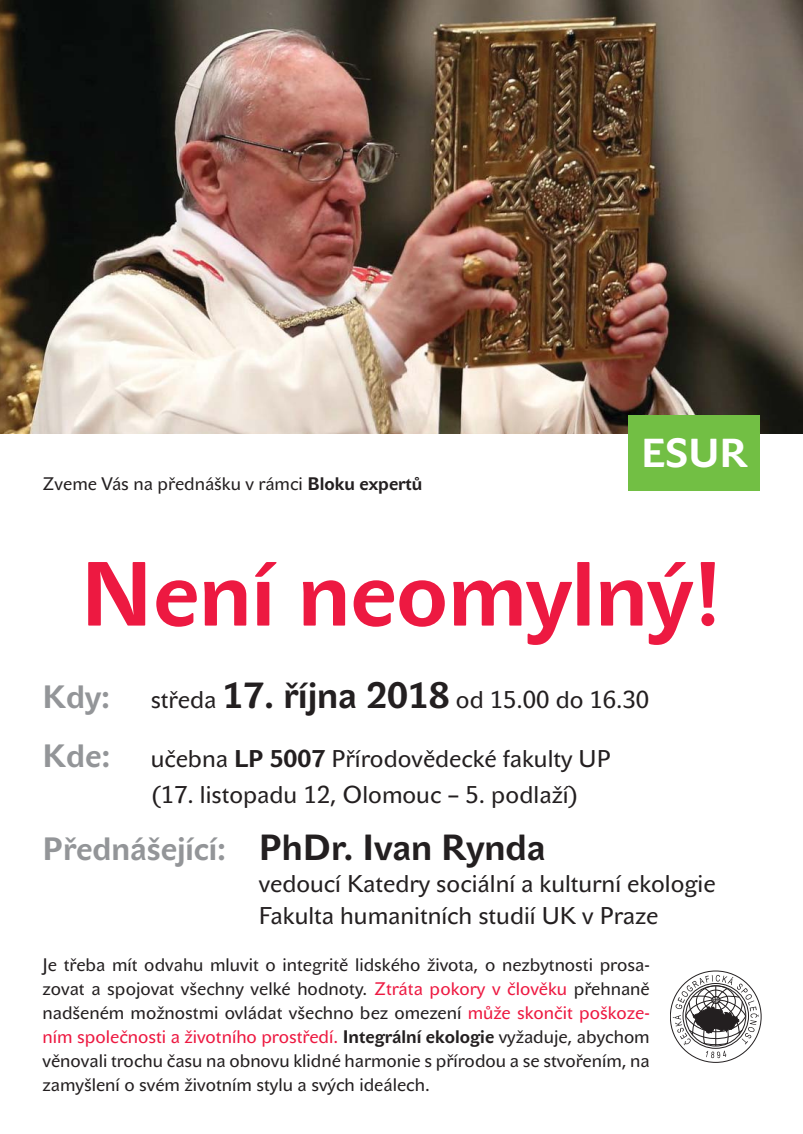
<style>
.page{position:relative;width:803px;height:1134px;background:#fff}
.page>*{position:absolute;margin:0;border:0;box-sizing:border-box;transform-origin:0 0}
.t1{font:700 90px "Abc Green";color:#ed1941}
.t2{font:700 40px "Abc Green";color:#fff}
.t3{font:700 36px "Abc Green";color:#231f20}
.t4{font:700 32px "Abc Green";color:#939598}
.t5{font:24px/36px "Abc Green";color:#231f20}
.t6{font:18px/24px "Abc Green";color:#231f20;text-align:justify}
.s1{font-weight:700}
.s2{font-weight:700;font-size:36px}
.s3{font-size:32px;color:#939598}
.s4{color:#ed1941}
</style>
<div class="page">
<img style="left:0;top:0;width:802px;height:434px">
<div style="left:628px;top:415px;width:132px;height:75px;background:#72bf44"></div>
<svg style="left:672px;top:975px;width:86px;height:83px"></svg>
<p class="t6" style="left:43px;top:474px;width:381px">Zveme Vás na přednášku v rámci <span class="s1">Bloku expertů</span></p>
<h2 class="t2" style="left:641px;top:438px;width:108px">ESUR</h2>
<h1 class="t1" style="left:80px;top:561px;width:643px">Není neomylný!</h1>
<h3 class="t4" style="left:43px;top:685px;width:69px">Kdy:</h3>
<h3 class="t5" style="left:151px;top:684px;width:500px">středa <span class="s2">17. října 2018</span> od 15.00 do 16.30</h3>
<h3 class="t4" style="left:43px;top:744px;width:69px">Kde:</h3>
<h3 class="t5" style="left:151px;top:743px;width:461px">učebna <span class="s1">LP 5007</span> Přírodovědecké fakulty UP (17. listopadu 12, Olomouc – 5. podlaží)</h3>
<h3 class="t3" style="left:43px;top:835px;width:504px"><span class="s3">Přednášející:</span> PhDr. Ivan Rynda</h3>
<h3 class="t5" style="left:259px;top:871px;width:458px;line-height:32px">vedoucí Katedry sociální a kulturní ekologie<br>Fakulta humanitních studií UK v Praze</h3>
<p class="t6" style="left:43px;top:955px;width:608px">Je třeba mít odvahu mluvit o integritě lidského života, o nezbytnosti prosa&shy;zovat a spojovat všechny velké hodnoty. <span class="s4">Ztráta pokory v člověku</span> přehnaně nadšeném možnostmi ovládat všechno bez omezení <span class="s4">může skončit poškoze&shy;ním společnosti a životního prostředí.</span> <span class="s1">Integrální ekologie</span> vyžaduje, abychom věnovali trochu času na obnovu klidné harmonie s přírodou a se stvořením, na zamyšlení o svém životním stylu a svých ideálech.</p>
</div>
